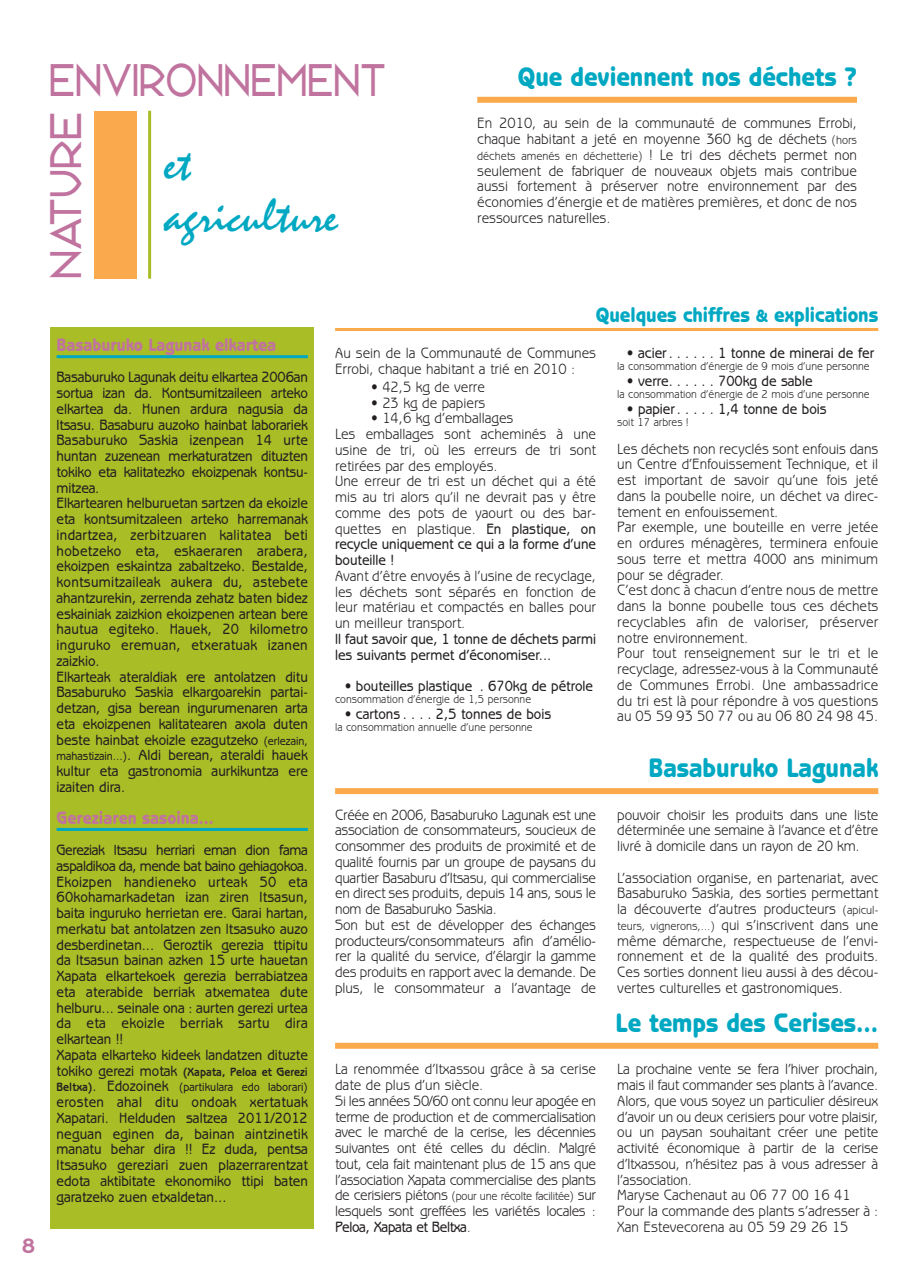
<style>
.page{position:relative;width:910px;height:1280px;background:#fff}
.page>*{position:absolute;margin:0;border:0;box-sizing:border-box;transform-origin:0 0}
.t1{font:45px "Republik Sans ICG 01";color:#c0739e;scale:.85 1}
.t2{font:45px/52.5px "Mistral";color:#00a8c2}
.t3{font:43.5px "Republik Sans ICG 01";color:#c0739e;scale:.95 1}
.t4{font:800 27px "Benguiat Gothic";color:#00a8c2;scale:.9 1}
.t5{font:800 21px "Benguiat Gothic";color:#00a8c2;scale:.9 1}
.t6{font:700 21px "Benguiat Gothic";color:#c0739e}
.t7{font:800 18px "Benguiat Gothic";color:#c0739e;scale:.9 1}
.t8{font:15px/15.8px "Benguiat Gothic";color:#231f20;scale:.9 1}
.t9{font:500 15px/15.8px "Benguiat Gothic";color:#231f20;scale:.9 1}
.t10{font:15px/15.8px "Benguiat Gothic";letter-spacing:-.02em;color:#231f20;scale:.9 1}
.t11{font:15px/15.8px "Benguiat Gothic";letter-spacing:-.025em;color:#231f20;scale:.9 1}
.t12{font:700 12px/15.8px "Benguiat Gothic";color:#231f20;scale:.9 1}
.t13{font:12px "Benguiat Gothic";color:#231f20;scale:.9 1}
.t14{font:12px "Benguiat Gothic";letter-spacing:-.025em;color:#231f20;scale:.9 1}
.t15{font:11.55px "Benguiat Gothic";color:#231f20;scale:.9 1}
.s1{font-size:12px}
.s2{font-size:15px}
.s3{font-size:18px}
.s4{font-weight:500;font-size:15px}
.s5{font-weight:500}
</style>
<div class="page">
<div style="left:51px;top:328px;width:263px;height:901px;background:#a9bd27"></div>
<hr style="left:57px;top:355px;width:251px;height:3px;background:#00a8c2">
<hr style="left:57px;top:828px;width:251px;height:3px;background:#00a8c2">
<hr style="left:335px;top:328px;width:543px;height:3px;background:#faaa4d">
<div style="left:335px;top:788px;width:543px;height:6px;background:#faaa4d"></div>
<div style="left:94px;top:111px;width:43px;height:168px;background:#faaa4d"></div>
<hr style="left:148px;top:111px;width:3px;height:168px;background:#a9bd27">
<div style="left:477px;top:97px;width:380px;height:6px;background:#faaa4d"></div>
<div style="left:335px;top:1043px;width:543px;height:6px;background:#faaa4d"></div>
<h3 class="t6" style="left:22px;top:1238px;width:14px">8</h3>
<h1 class="t1" style="left:49px;top:54px;width:398px">ENVIRONNEMENT</h1>
<h2 class="t3" style="left:41px;top:279px;width:177px;rotate:-90deg">NATURE</h2>
<h1 class="t2" style="left:164px;top:143px;width:175px">et agriculture</h1>
<h3 class="t4" style="left:518px;top:67px;width:378px">Que deviennent nos déchets ?</h3>
<p class="t8" style="left:477px;top:117px;width:423px">En 2010, au sein de la communauté de communes Errobi, chaque habitant a jeté en moyenne 360 kg de déchets <span class="s1">(hors</span></p>
<p class="t13" style="left:477px;top:152px;width:423px">déchets amenés en déchetterie) <span class="s2">! Le tri des déchets permet non</span></p>
<p class="t8" style="left:477px;top:164px;width:423px;text-align:justify">seulement de fabriquer de nouveaux objets mais contribue aussi fortement à préserver notre environnement par des économies d’énergie et de matières premières, et donc de nos ressources naturelles.</p>
<h3 class="t5" style="left:596px;top:307px;width:315px">Quelques chiffres <span class="s3">&amp;</span> explications</h3>
<p class="t7" style="left:57px;top:338px;width:246px">Basaburuko Lagunak elkartea</p>
<p class="t9" style="left:57px;top:371px;width:281px">Basaburuko Lagunak deitu elkartea 2006an sortua izan da. Kontsumitzaileen arteko elkartea da. Hunen ardura nagusia da Itsasu. Basaburu auzoko hainbat laborariek Basaburuko Saskia izenpean 14 urte huntan zuzenean merkaturatzen dituzten tokiko eta kalitatezko ekoizpenak kontsu&shy;mitzea.<br>Elkartearen helburuetan sartzen da ekoizle eta kontsumitzaleen arteko harremanak indartzea, zerbitzuaren kalitatea beti hobetzeko eta, eskaeraren arabera, ekoizpen eskaintza zabaltzeko. Bestalde, kontsumitzaileak aukera du, astebete ahantzurekin, zerrenda zehatz baten bidez eskainiak zaizkion ekoizpenen artean bere hautua egiteko. Hauek, 20 kilometro inguruko eremuan, etxeratuak izanen zaizkio.<br>Elkarteak ateraldiak ere antolatzen ditu Basaburuko Saskia elkargoarekin partai&shy;detzan, gisa berean ingurumenaren arta eta ekoizpenen kalitatearen axola duten beste hainbat ekoizle ezagutzeko <span class="s1">(erlezain, mahastizain...)</span>. Aldi berean, ateraldi hauek kultur eta gastronomia aurkikuntza ere izaiten dira.</p>
<p class="t7" style="left:57px;top:811px;width:176px">Gereziaren sasoina...</p>
<p class="t9" style="left:57px;top:843px;width:281px">Gereziak Itsasu herriari eman dion fama aspaldikoa da, mende bat baino gehiagokoa.<br>Ekoizpen handieneko urteak 50 eta 60kohamarkadetan izan ziren Itsasun, baita inguruko herrietan ere. Garai hartan, merkatu bat antolatzen zen Itsasuko auzo desberdinetan... Geroztik gerezia ttipitu da Itsasun bainan azken 15 urte hauetan Xapata elkartekoek gerezia berrabiatzea eta aterabide berriak atxematea dute helburu... seinale ona : aurten gerezi urtea da eta ekoizle berriak sartu dira elkartean !!<br>Xapata elkarteko kideek landatzen dituzte</p>
<p class="t12" style="left:57px;top:1065px;width:281px"><span class="s4">tokiko gerezi motak</span> (Xapata, Peloa et Gerezi<br>Beltxa)<span class="s4">. Edozoinek</span> <span class="s5">(partikulara edo laborari)</span></p>
<p class="t9" style="left:57px;top:1095px;width:281px;text-align:justify">erosten ahal ditu ondoak xertatuak Xapatari. Helduden saltzea 2011/2012 neguan eginen da, bainan aintzinetik manatu behar dira !! Ez duda, pentsa Itsasuko gereziari zuen plazerrarentzat edota aktibitate ekonomiko ttipi baten garatzeko zuen etxaldetan...</p>
<p class="t8" style="left:335px;top:346px;width:291px">Au sein de la Communauté de Communes<br>Errobi, chaque habitant a trié en 2010 :</p>
<p class="t8" style="left:371px;top:380px;width:128px">• 42,5 kg de verre</p>
<p class="t8" style="left:371px;top:396px;width:128px">• 23 kg de papiers</p>
<p class="t8" style="left:335px;top:412px;width:291px;text-indent:36px">• 14,6 kg d’emballages<br>Les emballages sont acheminés à une usine de tri, où les erreurs de tri sont retirées par des employés.<br>Une erreur de tri est un déchet qui a été mis au tri alors qu’il ne devrait pas y être comme des pots de yaourt ou des bar&shy;quettes en plastique. <span class="s5">En plastique, on recycle uniquement ce qui a la forme d’une bouteille !</span></p>
<p class="t8" style="left:335px;top:569px;width:291px;text-align:justify">Avant d’être envoyés à l’usine de recyclage, les déchets sont séparés en fonction de leur matériau et compactés en balles pour un meilleur transport.</p>
<p class="t9" style="left:335px;top:632px;width:291px">Il faut savoir que, 1 tonne de déchets parmi les suivants permet d’économiser...</p>
<p class="t9" style="left:345px;top:679px;width:277px">• bouteilles plastique . 670kg de pétrole</p>
<p class="t15" style="left:335px;top:695px;width:219px">consommation d’énergie de 1,5 personne</p>
<p class="t9" style="left:345px;top:707px;width:231px">• cartons . . . . 2,5 tonnes de bois</p>
<p class="t15" style="left:335px;top:723px;width:221px">la consommation annuelle d’une personne</p>
<p class="t9" style="left:627px;top:347px;width:276px">• acier. . . . . . 1 tonne de minerai de fer</p>
<p class="t15" style="left:617px;top:362px;width:282px">la consommation d’énergie de 9 mois d’une personne</p>
<p class="t9" style="left:627px;top:374px;width:208px">• verre. . . . . . 700kg de sable</p>
<p class="t15" style="left:617px;top:390px;width:282px">la consommation d’énergie de 2 mois d’une personne</p>
<p class="t9" style="left:627px;top:402px;width:223px">• papier. . . . . 1,4 tonne de bois</p>
<p class="t15" style="left:617px;top:418px;width:80px">soit 17 arbres !</p>
<p class="t8" style="left:617px;top:442px;width:291px">Les déchets non recyclés sont enfouis dans un Centre d’Enfouissement Technique, et il est important de savoir qu’une fois jeté dans la poubelle noire, un déchet va direc&shy;tement en enfouissement.<br>Par exemple, une bouteille en verre jetée en ordures ménagères, terminera enfouie sous terre et mettra 4000 ans minimum pour se dégrader.<br>C’est donc à chacun d’entre nous de mettre dans la bonne poubelle tous ces déchets recyclables afin de valoriser, préserver notre environnement.<br>Pour tout renseignement sur le tri et le recyclage, adressez-vous à la Communauté de Communes Errobi. Une ambassadrice du tri est là pour répondre à vos questions au 05 59 93 50 77 ou au 06 80 24 98 45.</p>
<h3 class="t4" style="left:649px;top:758px;width:257px">Basaburuko Lagunak</h3>
<p class="t10" style="left:335px;top:808px;width:291px">Créée en 2006, Basaburuko Lagunak est une association de consommateurs, soucieux de consommer des produits de proximité et de qualité fournis par un groupe de paysans du quartier Basaburu d’Itsasu, qui commercialise en direct ses produits, depuis 14 ans, sous le nom de Basaburuko Saskia.<br>Son but est de développer des échanges producteurs/consommateurs afin d’amélio&shy;rer la qualité du service, d’élargir la gamme des produits en rapport avec la demande. De plus, le consommateur a l’avantage de</p>
<p class="t8" style="left:617px;top:808px;width:291px;text-align:justify">pouvoir choisir les produits dans une liste déterminée une semaine à l’avance et d’être livré à domicile dans un rayon de 20 km.</p>
<p class="t8" style="left:617px;top:871px;width:291px;text-align:justify">L’association organise, en partenariat, avec Basaburuko Saskia, des sorties permettant la découverte d’autres producteurs <span class="s1">(apicul&shy;teurs, vignerons,...)</span> qui s’inscrivent dans une même démarche, respectueuse de l’envi&shy;ronnement et de la qualité des produits.<br>Ces sorties donnent lieu aussi à des décou&shy;vertes culturelles et gastronomiques.</p>
<p class="t11" style="left:335px;top:1063px;width:291px">La renommée d’Itxassou grâce à sa cerise date de plus d’un siècle.<br>Si les années 50/60 ont connu leur apogée en terme de production et de commercialisation avec le marché de la cerise, les décennies suivantes ont été celles du déclin. Malgré tout, cela fait maintenant plus de 15 ans que l’association Xapata commercialise des plants</p>
<p class="t14" style="left:335px;top:1192px;width:291px"><span class="s2">de cerisiers piétons</span> (pour une récolte facilitée) <span class="s2">sur</span></p>
<p class="t11" style="left:335px;top:1204px;width:291px">lesquels sont greffées les variétés locales :<br><span class="s5">Peloa, Xapata et Beltxa</span>.</p>
<h3 class="t4" style="left:615px;top:1013px;width:293px">Le temps des Cerises...</h3>
<p class="t8" style="left:617px;top:1063px;width:291px">La prochaine vente se fera l’hiver prochain, mais il faut commander ses plants à l’avance.<br>Alors, que vous soyez un particulier désireux d’avoir un ou deux cerisiers pour votre plaisir, ou un paysan souhaitant créer une petite activité économique à partir de la cerise d’Itxassou, n’hésitez pas à vous adresser à l’association.<br>Maryse Cachenaut au 06 77 00 16 41<br>Pour la commande des plants s’adresser à :<br>Xan Estevecorena au 05 59 29 26 15</p>
</div>
